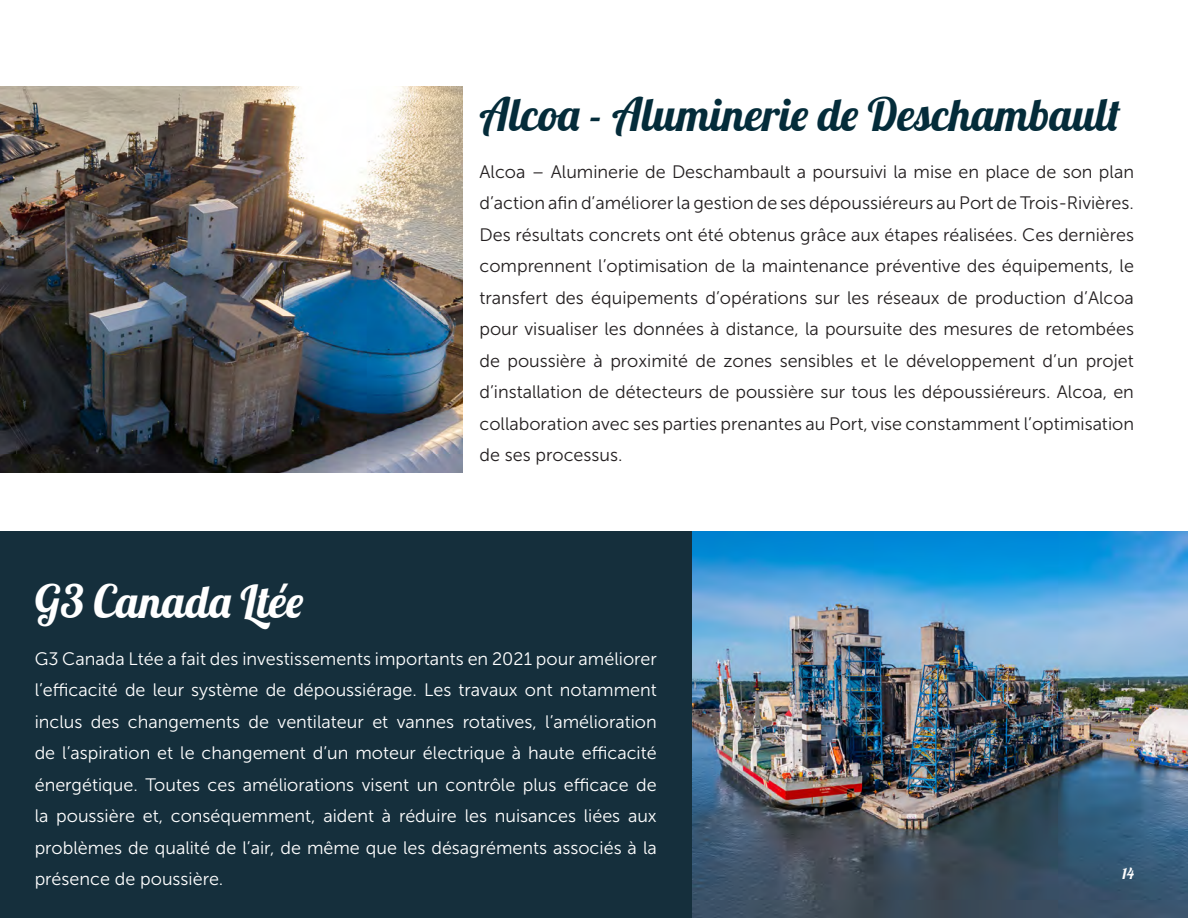
<style>
.page{position:relative;width:1188px;height:918px;background:#fff}
.page>*{position:absolute;margin:0;border:0;box-sizing:border-box;transform-origin:0 0}
.t1{font:45px "Lobster";color:#042c3a}
.t2{font:45px "Lobster";color:#fff}
.t3{font:18px/31.5px "Museo Sans 300";color:#231f20;text-align:justify}
.t4{font:18px/31.5px "Museo Sans 300";color:#fff;text-align:justify}
.t5{font:15px "Lobster";color:#fff}
</style>
<div class="page">
<img style="left:691px;top:532px;width:497px;height:386px">
<div style="left:0;top:532px;width:691px;height:386px;background:#152f3c"></div>
<img style="left:0;top:86px;width:462px;height:386px">
<p class="t1" style="left:480px;top:86px;width:642px">Alcoa - Aluminerie de Deschambault</p>
<p class="t2" style="left:35px;top:573px;width:271px">G3 Canada Ltée</p>
<p class="t3" style="left:480px;top:156px;width:656px">Alcoa – Aluminerie de Deschambault a poursuivi la mise en place de son plan d’action afin d’améliorer la gestion de ses dépoussiéreurs au Port de Trois-Rivières.<br>Des résultats concrets ont été obtenus grâce aux étapes réalisées. Ces dernières comprennent l’optimisation de la maintenance préventive des équipements, le transfert des équipements d’opérations sur les réseaux de production d’Alcoa pour visualiser les données à distance, la poursuite des mesures de retombées de poussière à proximité de zones sensibles et le développement d’un projet d’installation de détecteurs de poussière sur tous les dépoussiéreurs. Alcoa, en collaboration avec ses parties prenantes au Port, vise constamment l’optimisation de ses processus.</p>
<p class="t4" style="left:35px;top:643px;width:624px">G3 Canada Ltée a fait des investissements importants en 2021 pour améliorer l’efficacité de leur système de dépoussiérage. Les travaux ont notamment inclus des changements de ventilateur et vannes rotatives, l’amélioration de l’aspiration et le changement d’un moteur électrique à haute efficacité énergétique. Toutes ces améliorations visent un contrôle plus efficace de la poussière et, conséquemment, aident à réduire les nuisances liées aux problèmes de qualité de l’air, de même que les désagréments associés à la présence de poussière.</p>
<p class="t5" style="left:1122px;top:864px;width:13px">14</p>
</div>
